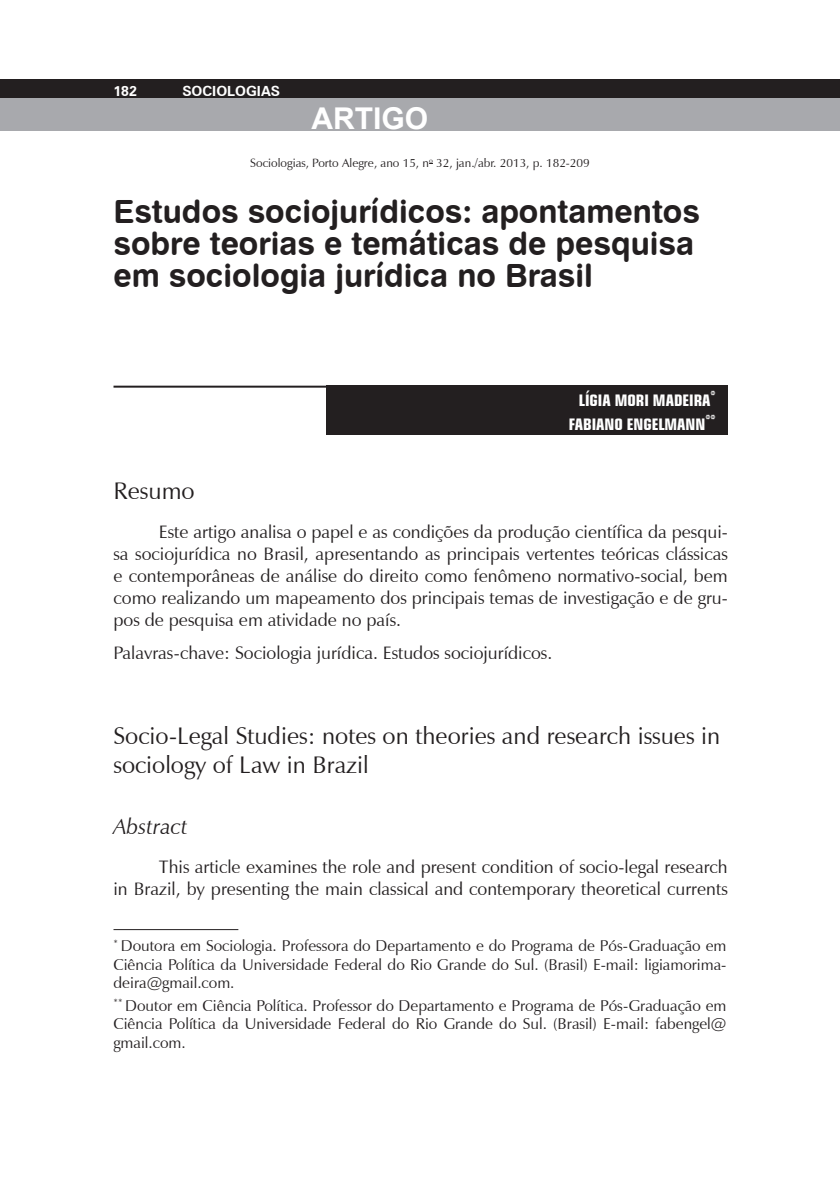
<style>
.page{position:relative;width:840px;height:1191px;background:#fff}
.page>*{position:absolute;margin:0;border:0;box-sizing:border-box;transform-origin:0 0}
.t1{font:32px/32px "Swiss 721 BT Bold Rounded";color:#231f20}
.t2{font:700 30px "Arial";color:#fff}
.t3{font:24px/28.8px "Zapf Humanist 601 BT";color:#231f20}
.t4{font:italic 22px "Zapf Humanist 601 BT";color:#231f20}
.t5{font:18px/22px "Zapf Humanist 601 BT";color:#231f20;text-align:justify}
.t6{font:700 condensed 16px/24px "Square 721 BT";color:#fff;text-align:right}
.t7{font:15.6px/18.8px "Zapf Humanist 601 BT";color:#231f20;text-align:justify}
.t8{font:700 14px "Zurich BT";color:#fff}
.t9{font:12px "Zapf Humanist 601 BT";color:#231f20}
</style>
<div class="page">
<div style="left:0;top:79px;width:839px;height:20px;background:#231f20"></div>
<div style="left:326px;top:386px;width:401px;height:49px;background:#231f20"></div>
<hr style="left:113px;top:386px;width:613px;height:2px;background:#231f20">
<div style="left:0;top:98px;width:839px;height:32px;background:#a8a9ad"></div>
<hr style="left:113px;top:929px;width:125px;height:1px;background:#231f20">
<p class="t8" style="left:113px;top:82px;width:25px">182</p>
<p class="t8" style="left:182px;top:82px;width:99px">SOCIOLOGIAS</p>
<h2 class="t2" style="left:311px;top:98px;width:118px">ARTIGO</h2>
<p class="t9" style="left:250px;top:155px;width:341px">Sociologias, Porto Alegre, ano 15, n<sup>o</sup> 32, jan./abr. 2013, p. 182-209</p>
<h1 class="t1" style="left:113px;top:195px;width:587px">Estudos sociojurídicos: apontamentos sobre teorias e temáticas de pesquisa em sociologia jurídica no Brasil</h1>
<p class="t6" style="left:568px;top:388px;width:148px">LÍGIA MORI MADEIRA<sup>*<br></sup>FABIANO ENGELMANN<sup>**</sup></p>
<h3 class="t3" style="left:113px;top:476px;width:83px">Resumo</h3>
<p class="t5" style="left:113px;top:521px;width:615px;text-indent:45px">Este artigo analisa o papel e as condições da produção científica da pesqui&shy;sa sociojurídica no Brasil, apresentando as principais vertentes teóricas clássicas e contemporâneas de análise do direito como fenômeno normativo-social, bem como realizando um mapeamento dos principais temas de investigação e de gru&shy;pos de pesquisa em atividade no país.</p>
<p class="t5" style="left:113px;top:641px;width:440px">Palavras-chave: Sociologia jurídica. Estudos sociojurídicos.</p>
<h3 class="t3" style="left:113px;top:721px;width:608px">Socio-Legal Studies: notes on theories and research issues in sociology of Law in Brazil</h3>
<p class="t4" style="left:113px;top:812px;width:76px">Abstract</p>
<p class="t5" style="left:113px;top:855px;width:615px;text-align:right">This article examines the role and present condition of socio-legal research<br>in Brazil, by presenting the main classical and contemporary theoretical currents</p>
<p class="t7" style="left:113px;top:936px;width:614px"><sup>*</sup> Doutora em Sociologia. Professora do Departamento e do Programa de Pós-Graduação em Ciência Política da Universidade Federal do Rio Grande do Sul. (Brasil) E-mail: ligiamorima&shy;deira@gmail.com.</p>
<p class="t7" style="left:113px;top:995px;width:614px"><sup>**</sup> Doutor em Ciência Política. Professor do Departamento e Programa de Pós-Graduação em Ciência Política da Universidade Federal do Rio Grande do Sul. (Brasil) E-mail: fabengel@ gmail.com.</p>
</div>
